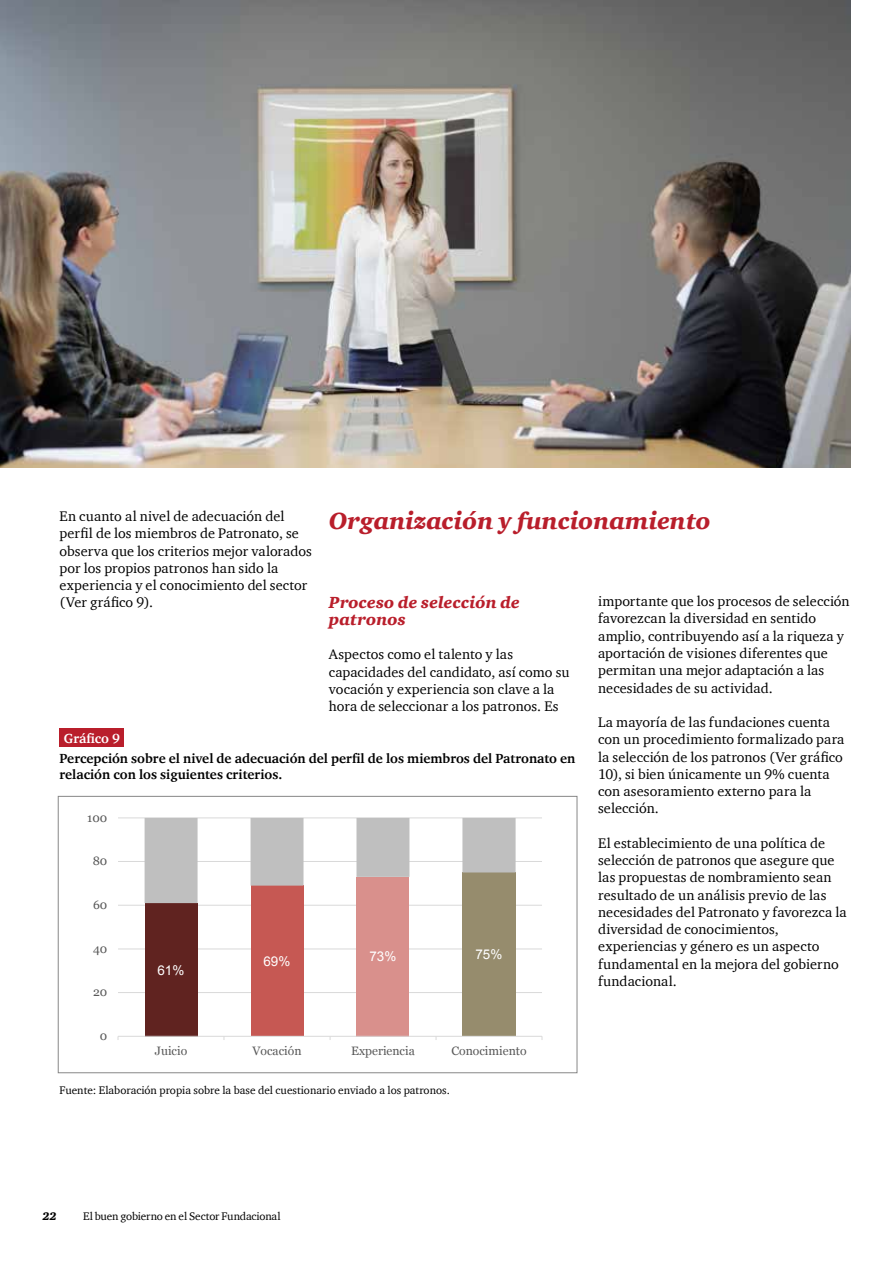
<style>
.page{position:relative;width:893px;height:1263px;background:#fff}
.page>*{position:absolute;margin:0;border:0;box-sizing:border-box;transform-origin:0 0}
.t1{font:italic 900 24px "Charter ITC Com";color:#b91e2b}
.t2{font:italic 900 16.5px/17.2px "ITC Charter Com";letter-spacing:.01em;color:#b91e2b}
.t3{font:14.25px/17.2px "Charter ITC Com";letter-spacing:.005em;color:#000}
.t4{font:700 13.5px/16.5px "Charter ITC Com";color:#000}
.t5{font:13.5px "Arial";color:#fff}
.t6{font:700 13.5px "Charter ITC Com";color:#fff}
.t7{font:12.15px "Georgia";color:#595959}
.t8{font:11.25px "Charter ITC Com";color:#000}
.t9{font:italic 900 11.25px "Charter ITC Com";color:#000}
</style>
<div class="page">
<img style="left:0;top:0;width:850px;height:468px">
<div style="left:60px;top:728px;width:64px;height:19px;background:#b91e2b"></div>
<hr style="left:118px;top:992px;width:424px;height:1px;background:#d9d9d9">
<hr style="left:118px;top:948px;width:424px;height:1px;background:#d9d9d9">
<hr style="left:118px;top:905px;width:424px;height:1px;background:#d9d9d9">
<hr style="left:118px;top:861px;width:424px;height:1px;background:#d9d9d9">
<hr style="left:118px;top:817px;width:424px;height:1px;background:#d9d9d9">
<div style="left:145px;top:903px;width:53px;height:133px;background:#602320"></div>
<div style="left:251px;top:886px;width:52px;height:150px;background:#c65853"></div>
<div style="left:356px;top:877px;width:53px;height:159px;background:#d9908c"></div>
<div style="left:462px;top:872px;width:54px;height:164px;background:#968c6d"></div>
<svg style="left:145px;top:818px;width:371px;height:85px"></svg>
<hr style="left:118px;top:1036px;width:424px;height:1px;background:#d9d9d9">
<div style="left:58px;top:796px;width:519px;height:277px;border:1px solid #878787"></div>
<h1 class="t1" style="left:329px;top:505px;width:383px">Organización y funcionamiento</h1>
<p class="t3" style="left:60px;top:507px;width:254px">En cuanto al nivel de adecuación del perfil de los miembros de Patronato, se observa que los criterios mejor valorados por los propios patronos han sido la experiencia y el conocimiento del sector (Ver gráfico 9).</p>
<p class="t2" style="left:329px;top:593px;width:193px">Proceso de selección de patronos</p>
<p class="t3" style="left:329px;top:646px;width:242px">Aspectos como el talento y las capacidades del candidato, así como su vocación y experiencia son clave a la hora de seleccionar a los patronos. Es</p>
<p class="t3" style="left:598px;top:592px;width:253px">importante que los procesos de selección favorezcan la diversidad en sentido amplio, contribuyendo así a la riqueza y aportación de visiones diferentes que permitan una mejor adaptación a las necesidades de su actividad.</p>
<p class="t3" style="left:598px;top:713px;width:248px">La mayoría de las fundaciones cuenta con un procedimiento formalizado para la selección de los patronos (Ver gráfico 10), si bien únicamente un 9% cuenta con asesoramiento externo para la selección.</p>
<p class="t3" style="left:598px;top:834px;width:250px">El establecimiento de una política de selección de patronos que asegure que las propuestas de nombramiento sean resultado de un análisis previo de las necesidades del Patronato y favorezca la diversidad de conocimientos, experiencias y género es un aspecto fundamental en la mejora del gobierno fundacional.</p>
<p class="t6" style="left:64px;top:729px;width:58px">Gráfico 9</p>
<p class="t4" style="left:60px;top:750px;width:517px">Percepción sobre el nivel de adecuación del perfil de los miembros del Patronato en relación con los siguientes criterios.</p>
<p class="t7" style="left:87px;top:810px;width:22px">100</p>
<p class="t7" style="left:93px;top:854px;width:16px">80</p>
<p class="t7" style="left:93px;top:897px;width:16px">60</p>
<p class="t7" style="left:93px;top:941px;width:16px">40</p>
<p class="t5" style="left:264px;top:952px;width:28px">69%</p>
<p class="t5" style="left:370px;top:948px;width:28px">73%</p>
<p class="t5" style="left:476px;top:946px;width:28px">75%</p>
<p class="t5" style="left:158px;top:961px;width:28px">61%</p>
<p class="t7" style="left:93px;top:985px;width:16px">20</p>
<p class="t7" style="left:100px;top:1028px;width:9px">0</p>
<p class="t7" style="left:155px;top:1043px;width:34px">Juicio</p>
<p class="t7" style="left:252px;top:1043px;width:51px">Vocación</p>
<p class="t7" style="left:351px;top:1043px;width:65px">Experiencia</p>
<p class="t7" style="left:451px;top:1043px;width:77px">Conocimiento</p>
<p class="t8" style="left:60px;top:1083px;width:392px">Fuente: Elaboración propia sobre la base del cuestionario enviado a los patronos.</p>
<p class="t9" style="left:43px;top:1210px;width:16px">22</p>
<p class="t8" style="left:83px;top:1209px;width:199px">El buen gobierno en el Sector Fundacional</p>
</div>
